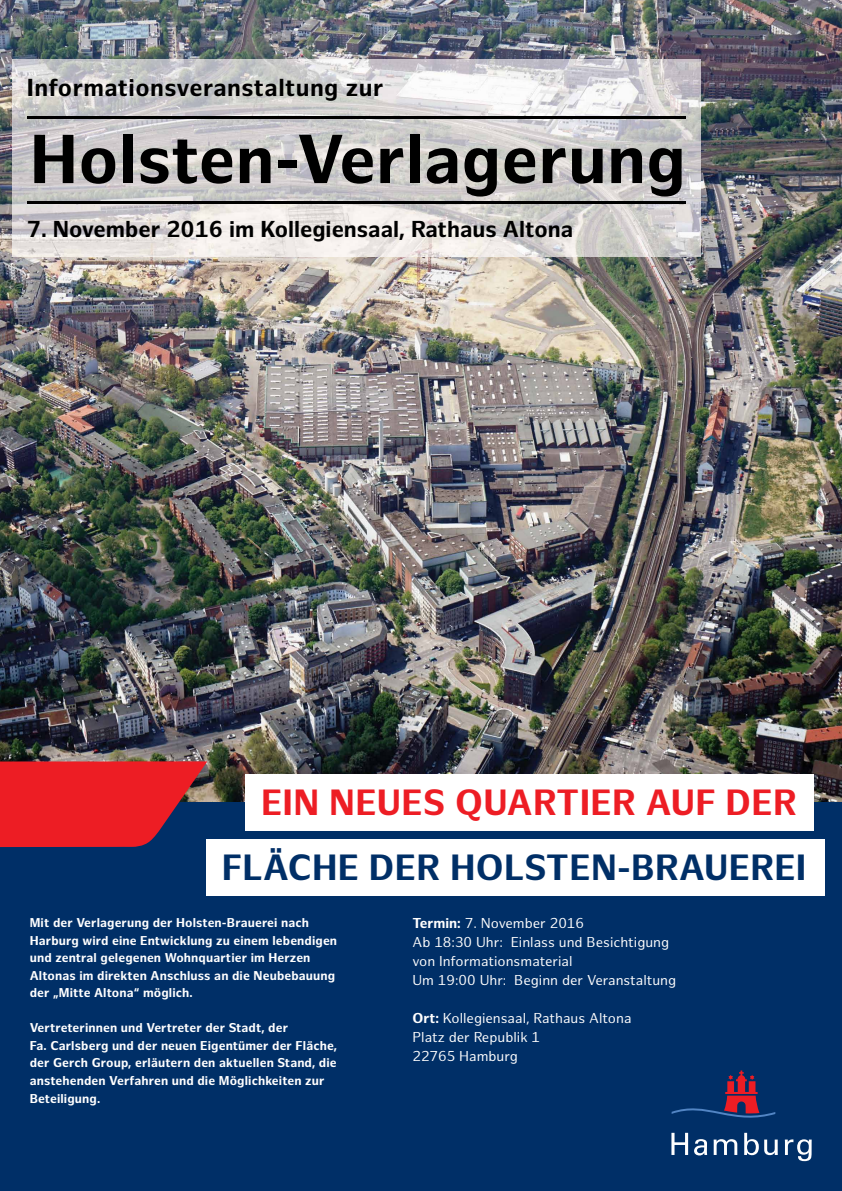
<style>
.page{position:relative;width:842px;height:1191px;background:#fff}
.page>*{position:absolute;margin:0;border:0;box-sizing:border-box;transform-origin:0 0}
.t1{font:700 67.5px "Hamburg Sans";letter-spacing:.005em;color:#000}
.t2{font:700 35.6px "Hamburg Sans";letter-spacing:.01em;color:#002f67}
.t3{font:700 35.6px "Hamburg Sans";letter-spacing:.01em;color:#ed1d24}
.t4{font:700 24px "Hamburg Sans";letter-spacing:.02em;color:#000}
.t5{font:700 22.5px "Hamburg Sans";color:#000}
.t6{font:14px/19px "Hamburg Sans";color:#fff}
.t7{font:700 12.5px/17.5px "Hamburg Sans";letter-spacing:.01em;color:#fff}
.s1{font-weight:700}
</style>
<div class="page">
<img style="left:0;top:0;width:842px;height:802px">
<img style="left:13px;top:60px;width:688px;height:196px">
<div style="left:0;top:803px;width:842px;height:388px;background:#002f67"></div>
<svg style="left:0;top:761px;width:206px;height:86px;background:#ce212d"></svg>
<svg style="left:672px;top:1070px;width:103px;height:48px"></svg>
<svg style="left:671px;top:1132px;width:17px;height:23px"></svg>
<svg style="left:694px;top:1139px;width:13px;height:16px"></svg>
<svg style="left:714px;top:1139px;width:23px;height:16px"></svg>
<svg style="left:744px;top:1132px;width:34px;height:23px"></svg>
<svg style="left:785px;top:1139px;width:27px;height:22px"></svg>
<hr style="left:27px;top:117px;width:659px;height:2px;background:#000">
<hr style="left:27px;top:201px;width:659px;height:2px;background:#000">
<div style="left:245px;top:774px;width:569px;height:56px;background:#fff"></div>
<div style="left:206px;top:839px;width:619px;height:57px;background:#fff"></div>
<h3 class="t4" style="left:27px;top:73px;width:358px">Informationsveranstaltung zur</h3>
<h1 class="t1" style="left:30px;top:120px;width:657px">Holsten-Verlagerung</h1>
<h3 class="t5" style="left:27px;top:216px;width:548px">7. November 2016 im Kollegiensaal, Rathaus Altona</h3>
<h2 class="t3" style="left:261px;top:782px;width:537px">EIN NEUES QUARTIER AUF DER</h2>
<h2 class="t2" style="left:222px;top:847px;width:586px">FLÄCHE DER HOLSTEN-BRAUEREI</h2>
<p class="t7" style="left:30px;top:914px;width:309px">Mit der Verlagerung der Holsten-Brauerei nach Harburg wird eine Entwicklung zu einem lebendigen und zentral gelegenen Wohnquartier im Herzen Altonas im direkten Anschluss an die Neubebauung der „Mitte Altona“ möglich.</p>
<p class="t7" style="left:30px;top:1019px;width:309px">Vertreterinnen und Vertreter der Stadt, der<br>Fa. Carlsberg und der neuen Eigentümer der Fläche, der Gerch Group, erläutern den aktuellen Stand, die anstehenden Verfahren und die Möglichkeiten zur Beteiligung.</p>
<p class="t6" style="left:412px;top:914px;width:265px"><span class="s1">Termin:</span> 7. November 2016<br>Ab 18:30 Uhr: Einlass und Besichtigung von Informationsmaterial<br>Um 19:00 Uhr: Beginn der Veranstaltung</p>
<p class="t6" style="left:412px;top:1009px;width:221px"><span class="s1">Ort:</span> Kollegiensaal, Rathaus Altona<br>Platz der Republik 1<br>22765 Hamburg</p>
</div>
